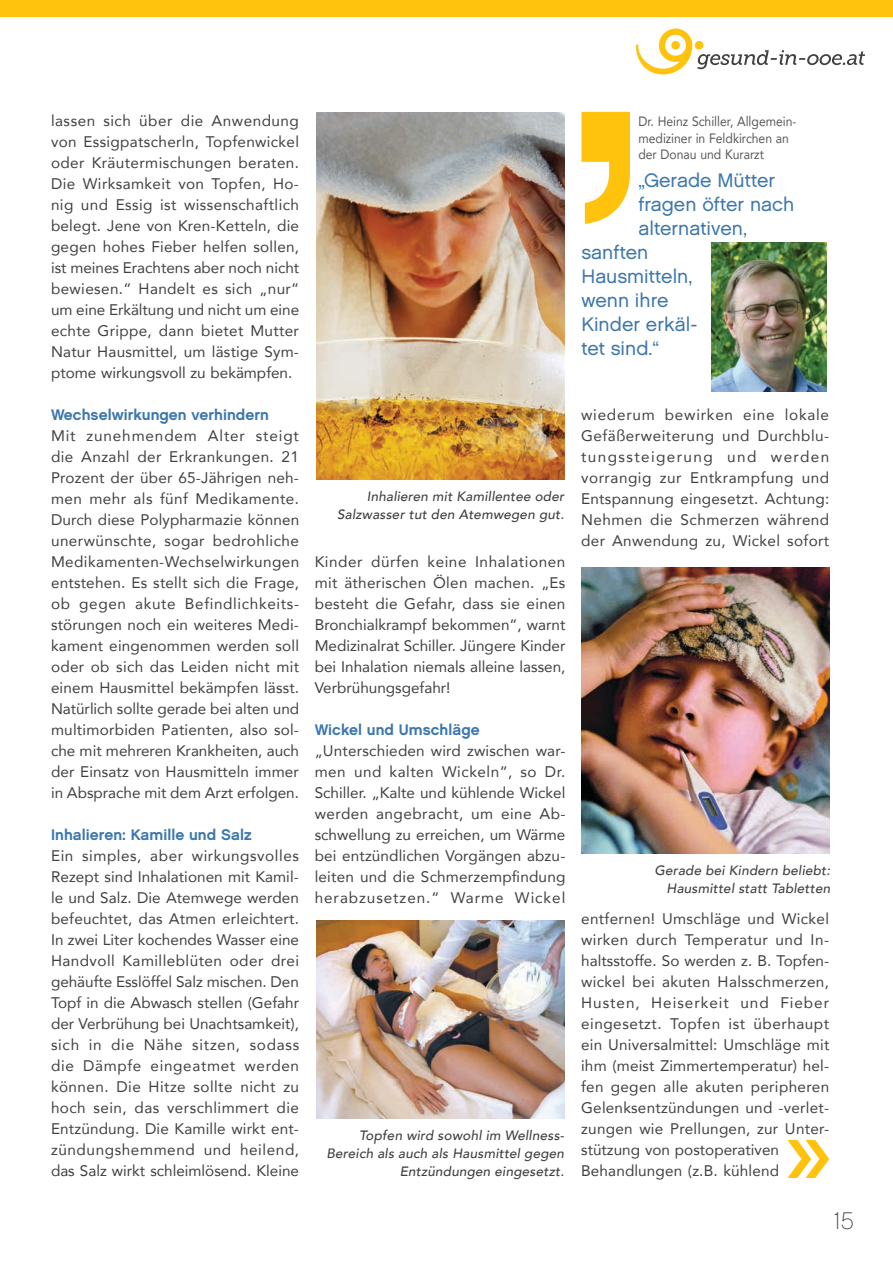
<style>
.page{position:relative;width:893px;height:1263px;background:#fff}
.page>*{position:absolute;margin:0;border:0;box-sizing:border-box;transform-origin:0 0}
.t1{font:24px "Chalet Paris Nineteen Sixty";color:#414142}
.t2{font:19.5px "Chalet London Nineteen Sixty";color:#3c77ae}
.t3{font:15.3px/21px "Avenir";letter-spacing:.015em;color:#414142;text-align:justify}
.t4{font:15.3px "Chalet New York Nineteen Sixty";letter-spacing:.005em;color:#3c77ae}
.t5{font:italic 500 13.5px/18px "Avenir";letter-spacing:.015em;color:#414142;text-align:right}
.t6{font:13.5px/16.5px "Avenir";color:#565759;scale:.9 1}
</style>
<div class="page">
<svg style="left:636px;top:28px;width:229px;height:46px"></svg>
<div style="left:0;top:0;width:893px;height:17px;background:#ffc20d"></div>
<img style="left:316px;top:113px;width:248px;height:366px">
<svg style="left:787px;top:1140px;width:42px;height:38px"></svg>
<svg style="left:581px;top:112px;width:49px;height:112px"></svg>
<img style="left:711px;top:242px;width:115px;height:150px">
<img style="left:316px;top:920px;width:248px;height:198px">
<img style="left:581px;top:567px;width:248px;height:286px">
<p class="t3" style="left:51px;top:110px;width:250px">lassen sich über die Anwendung von Essigpatscherln, Topfenwickel oder Kräutermischungen beraten.<br>Die Wirksamkeit von Topfen, Ho&shy;nig und Essig ist wissenschaftlich belegt. Jene von Kren-Ketteln, die gegen hohes Fieber helfen sollen, ist meines Erachtens aber noch nicht bewiesen.“ Handelt es sich „nur“ um eine Erkältung und nicht um eine echte Grippe, dann bietet Mutter Natur Hausmittel, um lästige Sym&shy;ptome wirkungsvoll zu bekämpfen.</p>
<p class="t4" style="left:51px;top:405px;width:219px">Wechselwirkungen verhindern</p>
<p class="t3" style="left:51px;top:425px;width:250px">Mit zunehmendem Alter steigt die Anzahl der Erkrankungen. 21<br>Prozent der über 65-Jährigen neh&shy;men mehr als fünf Medikamente.<br>Durch diese Polypharmazie können unerwünschte, sogar bedrohliche Medikamenten-Wechselwirkungen entstehen. Es stellt sich die Frage, ob gegen akute Befindlichkeits&shy;störungen noch ein weiteres Medi&shy;kament eingenommen werden soll oder ob sich das Leiden nicht mit einem Hausmittel bekämpfen lässt.<br>Natürlich sollte gerade bei alten und multimorbiden Patienten, also sol&shy;che mit mehreren Krankheiten, auch der Einsatz von Hausmitteln immer in Absprache mit dem Arzt erfolgen.</p>
<p class="t4" style="left:51px;top:825px;width:202px">Inhalieren: Kamille und Salz</p>
<p class="t3" style="left:51px;top:845px;width:250px">Ein simples, aber wirkungsvolles Rezept sind Inhalationen mit Kamil&shy;le und Salz. Die Atemwege werden befeuchtet, das Atmen erleichtert.<br>In zwei Liter kochendes Wasser eine Handvoll Kamilleblüten oder drei gehäufte Esslöffel Salz mischen. Den Topf in die Abwasch stellen (Gefahr der Verbrühung bei Unachtsamkeit), sich in die Nähe sitzen, sodass die Dämpfe eingeatmet werden können. Die Hitze sollte nicht zu hoch sein, das verschlimmert die Entzündung. Die Kamille wirkt ent&shy;zündungshemmend und heilend, das Salz wirkt schleimlösend. Kleine</p>
<p class="t5" style="left:337px;top:488px;width:229px">Inhalieren mit Kamillentee oder<br>Salzwasser tut den Atemwegen gut.</p>
<p class="t3" style="left:315px;top:551px;width:252px">Kinder dürfen keine Inhalationen mit ätherischen Ölen machen. „Es besteht die Gefahr, dass sie einen Bronchialkrampf bekommen“, warnt Medizinalrat Schiller. Jüngere Kinder bei Inhalation niemals alleine lassen, Verbrühungsgefahr!</p>
<p class="t4" style="left:315px;top:720px;width:166px">Wickel und Umschläge</p>
<p class="t3" style="left:315px;top:740px;width:252px">„Unterschieden wird zwischen war&shy;men und kalten Wickeln“, so Dr.<br>Schiller. „Kalte und kühlende Wickel werden angebracht, um eine Ab&shy;schwellung zu erreichen, um Wärme bei entzündlichen Vorgängen abzu&shy;leiten und die Schmerzempfindung herabzusetzen.“ Warme Wickel</p>
<p class="t5" style="left:327px;top:1127px;width:239px">Topfen wird sowohl im Wellness-<br>Bereich als auch als Hausmittel gegen<br>Entzündungen eingesetzt.</p>
<p class="t6" style="left:638px;top:113px;width:177px">Dr. Heinz Schiller, Allgemein&shy;mediziner in Feldkirchen an der Donau und Kurarzt</p>
<p class="t2" style="left:638px;top:168px;width:138px">„Gerade Mütter</p>
<p class="t2" style="left:638px;top:192px;width:157px">fragen öfter nach</p>
<p class="t2" style="left:638px;top:216px;width:110px">alternativen,</p>
<p class="t2" style="left:581px;top:240px;width:68px">sanften</p>
<p class="t2" style="left:581px;top:264px;width:112px">Hausmitteln,</p>
<p class="t2" style="left:581px;top:288px;width:89px">wenn ihre</p>
<p class="t2" style="left:581px;top:312px;width:117px">Kinder erkäl-</p>
<p class="t2" style="left:581px;top:336px;width:79px">tet sind.“</p>
<p class="t3" style="left:581px;top:404px;width:250px">wiederum bewirken eine lokale Gefäßerweiterung und Durchblu&shy;tungssteigerung und werden vorrangig zur Entkrampfung und Entspannung eingesetzt. Achtung:<br>Nehmen die Schmerzen während der Anwendung zu, Wickel sofort</p>
<p class="t5" style="left:654px;top:862px;width:177px">Gerade bei Kindern beliebt:<br>Hausmittel statt Tabletten</p>
<p class="t3" style="left:581px;top:908px;width:250px;text-align:left">entfernen! Umschläge und Wickel wirken durch Temperatur und In&shy;haltsstoffe. So werden z. B. Topfen&shy;wickel bei akuten Halsschmerzen, Husten, Heiserkeit und Fieber eingesetzt. Topfen ist überhaupt ein Universalmittel: Umschläge mit ihm (meist Zimmertemperatur) hel&shy;fen gegen alle akuten peripheren Gelenksentzündungen und -verlet&shy;zungen wie Prellungen, zur Unter&shy;stützung von postoperativen Behandlungen (z.B. kühlend</p>
<h1 class="t1" style="left:833px;top:1207px;width:22px">15</h1>
</div>
